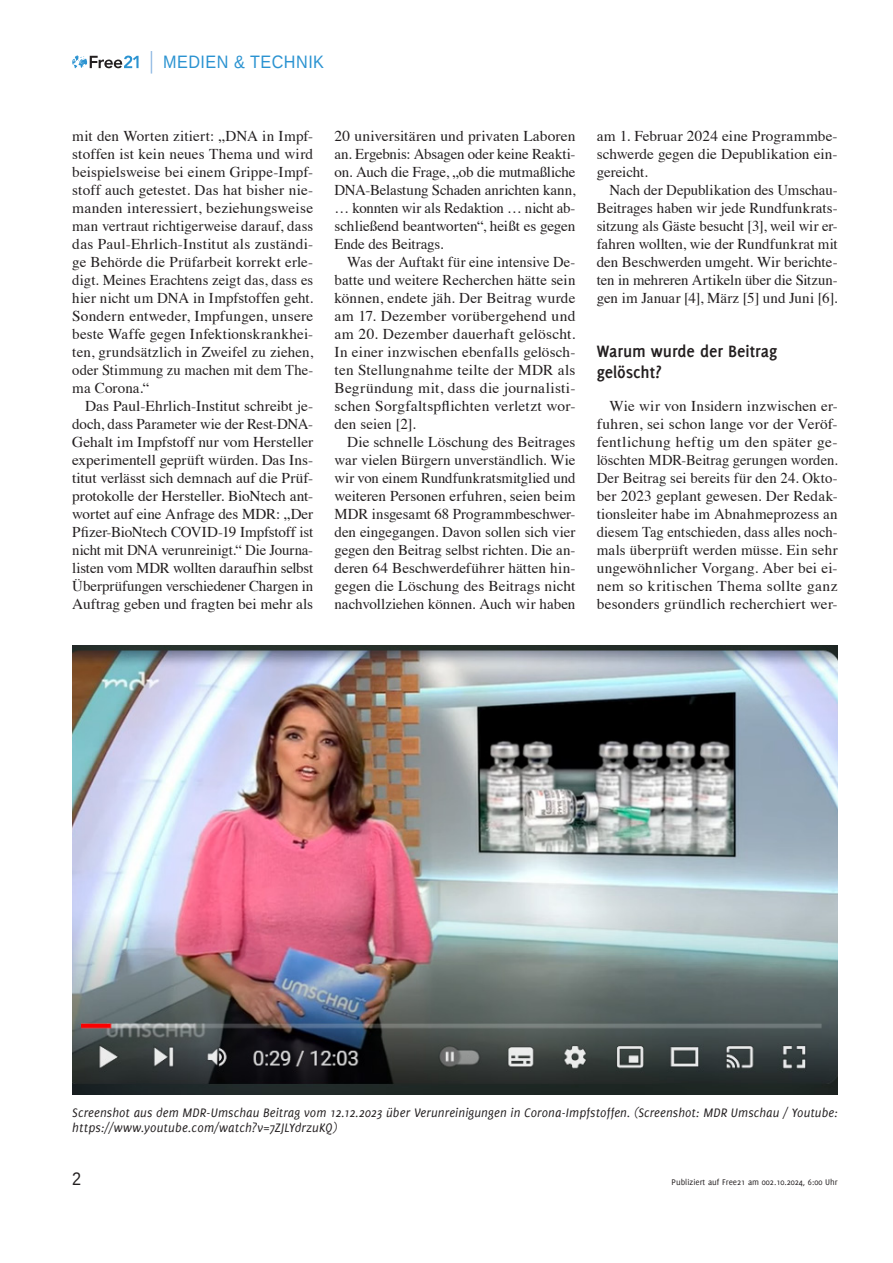
<style>
.page{position:relative;width:893px;height:1263px;background:#fff}
.page>*{position:absolute;margin:0;border:0;box-sizing:border-box;transform-origin:0 0}
.t1{font:700 18px/21px "Delicious";letter-spacing:-.005em;color:#231f20}
.t2{font:18px "Liberation Sans";letter-spacing:.03em;color:#2b93d1;scale:.9 1}
.t3{font:18px "Liberation Sans";color:#231f20;scale:.9 1}
.t4{font:15px/18px "Times";letter-spacing:.005em;color:#231f20;text-align:justify}
.t5{font:italic 13.5px/15px "Delicious";letter-spacing:.01em;color:#231f20}
.t6{font:9px "Delicious";color:#231f20}
</style>
<div class="page">
<svg style="left:72px;top:55px;width:67px;height:13px"></svg>
<svg style="left:151px;top:51px;width:1px;height:23px"></svg>
<img style="left:72px;top:645px;width:766px;height:449px">
<p class="t2" style="left:163px;top:51px;width:180px">MEDIEN &amp; TECHNIK</p>
<p class="t4" style="left:72px;top:126px;width:242px">mit den Worten zitiert: „DNA in Impf&shy;stoffen ist kein neues Thema und wird beispielsweise bei einem Grippe-Impf&shy;stoff auch getestet. Das hat bisher nie&shy;manden interessiert, beziehungsweise man vertraut richtigerweise darauf, dass das Paul-Ehrlich-Institut als zuständi&shy;ge Behörde die Prüfarbeit korrekt erle&shy;digt. Meines Erachtens zeigt das, dass es hier nicht um DNA in Impfstoffen geht.<br>Sondern entweder, Impfungen, unsere beste Waffe gegen Infektionskrankhei&shy;ten, grundsätzlich in Zweifel zu ziehen, oder Stimmung zu machen mit dem The&shy;ma Corona.“</p>
<p class="t4" style="left:72px;top:396px;width:242px;text-indent:13px">Das Paul-Ehrlich-Institut schreibt je&shy;doch, dass Parameter wie der Rest-DNA-Gehalt im Impfstoff nur vom Hersteller experimentell geprüft würden. Das Ins&shy;titut verlässt sich demnach auf die Prüf&shy;protokolle der Hersteller. BioNtech ant&shy;wortet auf eine Anfrage des MDR: „Der Pfizer-BioNtech COVID-19 Impfstoff ist nicht mit DNA verunreinigt.“ Die Journa&shy;listen vom MDR wollten daraufhin selbst Überprüfungen verschiedener Chargen in Auftrag geben und fragten bei mehr als</p>
<p class="t4" style="left:334px;top:126px;width:242px">20 universitären und privaten Laboren an. Ergebnis: Absagen oder keine Reakti&shy;on. Auch die Frage, „ob die mutmaßliche DNA-Belastung Schaden anrichten kann, … konnten wir als Redaktion … nicht ab&shy;schließend beantworten“, heißt es gegen Ende des Beitrags.</p>
<p class="t4" style="left:334px;top:252px;width:242px;text-indent:13px">Was der Auftakt für eine intensive De&shy;batte und weitere Recherchen hätte sein können, endete jäh. Der Beitrag wurde am 17. Dezember vorübergehend und am 20. Dezember dauerhaft gelöscht.<br>In einer inzwischen ebenfalls gelösch&shy;ten Stellungnahme teilte der MDR als Begründung mit, dass die journalisti&shy;schen Sorgfaltspflichten verletzt wor&shy;den seien [2].</p>
<p class="t4" style="left:334px;top:432px;width:242px;text-indent:13px">Die schnelle Löschung des Beitrages war vielen Bürgern unverständlich. Wie wir von einem Rundfunkratsmitglied und weiteren Personen erfuhren, seien beim MDR insgesamt 68 Programmbeschwer&shy;den eingegangen. Davon sollen sich vier gegen den Beitrag selbst richten. Die an&shy;deren 64 Beschwerdeführer hätten hin&shy;gegen die Löschung des Beitrags nicht nachvollziehen können. Auch wir haben</p>
<p class="t4" style="left:597px;top:126px;width:242px">am 1. Februar 2024 eine Programmbe&shy;schwerde gegen die Depublikation ein&shy;gereicht.</p>
<p class="t4" style="left:597px;top:180px;width:242px;text-indent:13px">Nach der Depublikation des Umschau-Beitrages haben wir jede Rundfunkrats&shy;sitzung als Gäste besucht [3], weil wir er&shy;fahren wollten, wie der Rundfunkrat mit den Beschwerden umgeht. Wir berichte&shy;ten in mehreren Artikeln über die Sitzun&shy;gen im Januar [4], März [5] und Juni [6].</p>
<p class="t1" style="left:597px;top:341px;width:182px">Warum wurde der Beitrag gelöscht?</p>
<p class="t4" style="left:597px;top:396px;width:242px;text-indent:13px">Wie wir von Insidern inzwischen er&shy;fuhren, sei schon lange vor der Veröf&shy;fentlichung heftig um den später ge&shy;löschten MDR-Beitrag gerungen worden.<br>Der Beitrag sei bereits für den 24. Okto&shy;ber 2023 geplant gewesen. Der Redak&shy;tionsleiter habe im Abnahmeprozess an diesem Tag entschieden, dass alles noch&shy;mals überprüft werden müsse. Ein sehr ungewöhnlicher Vorgang. Aber bei ei&shy;nem so kritischen Thema sollte ganz besonders gründlich recherchiert wer-</p>
<p class="t5" style="left:72px;top:1104px;width:767px">Screenshot aus dem MDR-Umschau Beitrag vom 12.12.2023 über Verunreinigungen in Corona-Impfstoffen. (Screenshot: MDR Umschau / Youtube: https://www.youtube.com/watch?v=7ZJLYdrzuKQ)</p>
<p class="t3" style="left:72px;top:1168px;width:12px">2</p>
<p class="t6" style="left:672px;top:1177px;width:168px">Publiziert auf Free21 am 002.10.2024, 6:00 Uhr</p>
</div>
